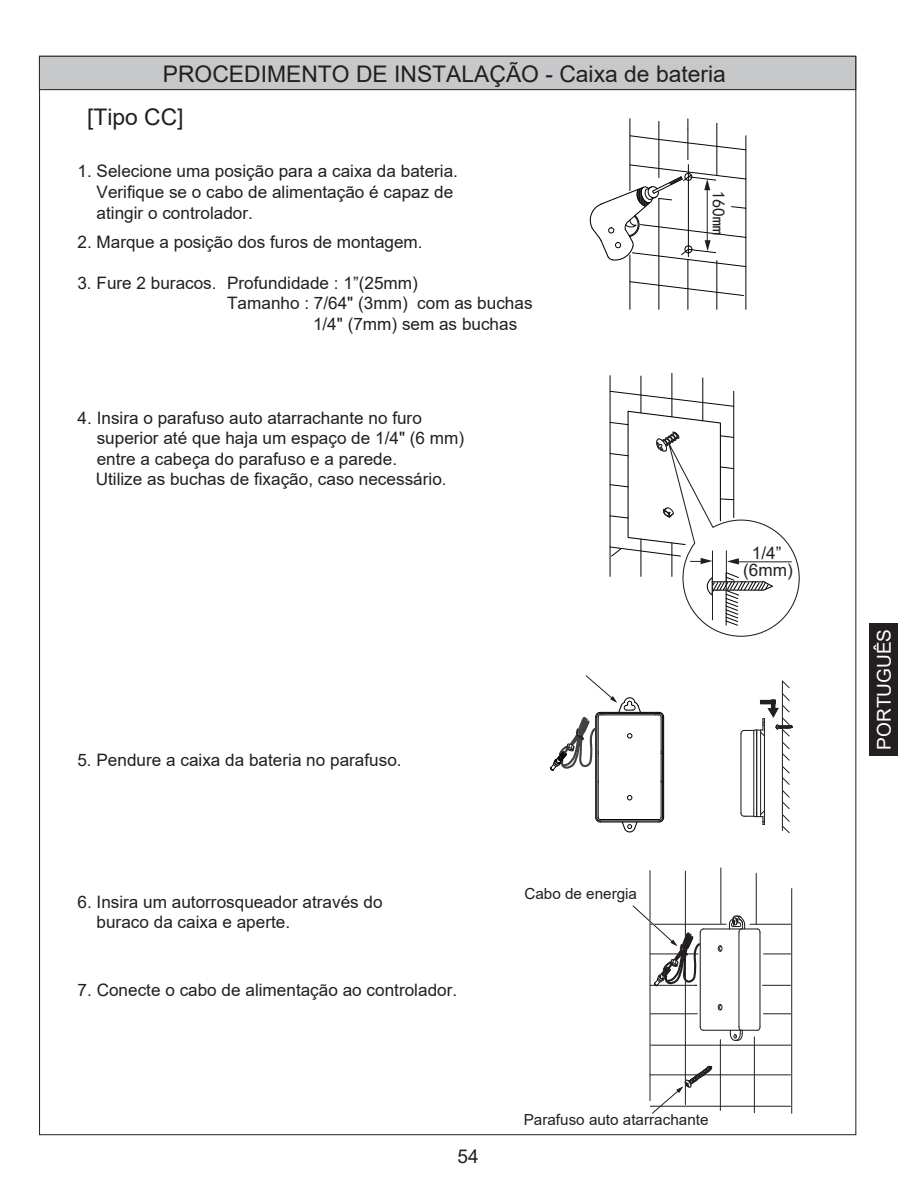
<style>
.page{position:relative;width:919px;height:1191px;background:#fff}
.page>*{position:absolute;margin:0;border:0;box-sizing:border-box;transform-origin:0 0}
.t1{font:22.8px/43.2px "Arial";color:#231f20}
.t2{font:19.05px "Arial";color:#fff}
.t3{font:19.05px "Arial";color:#231f20}
.t4{font:17.55px "Sim Hei";color:#231f20}
.t5{font:17.1px/20.5px "Arial";color:#231f20}
.t6{font:15.3px "Arial";color:#231f20}
</style>
<div class="page">
<div style="left:869px;top:623px;width:28px;height:133px;background:#231f20"></div>
<hr style="left:649px;top:870px;width:1px;height:230px;background:#231f20">
<hr style="left:685px;top:871px;width:1px;height:233px;background:#231f20">
<hr style="left:720px;top:868px;width:1px;height:55px;background:#231f20">
<hr style="left:756px;top:873px;width:1px;height:51px;background:#231f20">
<hr style="left:791px;top:888px;width:1px;height:225px;background:#231f20">
<hr style="left:754px;top:1036px;width:1px;height:76px;background:#231f20">
<hr style="left:720px;top:1039px;width:1px;height:71px;background:#231f20">
<svg style="left:781px;top:766px;width:8px;height:67px"></svg>
<hr style="left:782px;top:681px;width:1px;height:149px;background:#231f20">
<svg style="left:650px;top:1065px;width:62px;height:49px"></svg>
<div style="left:39px;top:56px;width:816px;height:34px;background:#c7c8ca"></div>
<div style="left:39px;top:56px;width:817px;height:34px;border:1px solid #231f20"></div>
<hr style="left:703px;top:1029px;width:38px;height:1px;background:#231f20">
<hr style="left:759px;top:932px;width:1px;height:94px;background:#231f20">
<svg style="left:717px;top:945px;width:5px;height:6px"></svg>
<svg style="left:717px;top:1004px;width:5px;height:6px"></svg>
<hr style="left:703px;top:928px;width:38px;height:1px;background:#231f20">
<svg style="left:729px;top:1025px;width:32px;height:16px"></svg>
<hr style="left:738px;top:932px;width:1px;height:94px;background:#231f20">
<svg style="left:699px;top:1025px;width:5px;height:6px"></svg>
<hr style="left:699px;top:932px;width:1px;height:94px;background:#231f20">
<hr style="left:740px;top:733px;width:1px;height:80px;background:#231f20">
<hr style="left:753px;top:733px;width:1px;height:80px;background:#231f20">
<hr style="left:763px;top:736px;width:2px;height:75px;background:#231f20">
<hr style="left:760px;top:733px;width:1px;height:80px;background:#231f20">
<hr style="left:756px;top:733px;width:1px;height:80px;background:#231f20">
<svg style="left:740px;top:810px;width:25px;height:15px"></svg>
<svg style="left:740px;top:680px;width:52px;height:80px"></svg>
<hr style="left:749px;top:924px;width:42px;height:1px;background:#231f20">
<hr style="left:650px;top:924px;width:76px;height:1px;background:#231f20">
<svg style="left:763px;top:953px;width:27px;height:1px"></svg>
<svg style="left:762px;top:985px;width:28px;height:1px"></svg>
<svg style="left:763px;top:1013px;width:28px;height:1px"></svg>
<hr style="left:650px;top:1013px;width:47px;height:1px;background:#231f20">
<hr style="left:650px;top:1045px;width:141px;height:1px;background:#231f20">
<hr style="left:650px;top:1074px;width:140px;height:1px;background:#231f20">
<hr style="left:650px;top:1106px;width:140px;height:1px;background:#231f20">
<svg style="left:728px;top:915px;width:33px;height:18px"></svg>
<hr style="left:629px;top:255px;width:1px;height:54px;background:#050504">
<hr style="left:629px;top:119px;width:1px;height:72px;background:#050504">
<hr style="left:658px;top:121px;width:1px;height:57px;background:#050504">
<hr style="left:658px;top:198px;width:1px;height:111px;background:#050504">
<hr style="left:687px;top:129px;width:1px;height:31px;background:#050504">
<hr style="left:687px;top:260px;width:1px;height:49px;background:#050504">
<hr style="left:716px;top:123px;width:1px;height:52px;background:#050504">
<hr style="left:716px;top:260px;width:1px;height:49px;background:#050504">
<hr style="left:745px;top:136px;width:1px;height:173px;background:#050504">
<svg style="left:629px;top:135px;width:117px;height:15px"></svg>
<svg style="left:629px;top:281px;width:114px;height:15px"></svg>
<svg style="left:589px;top:165px;width:157px;height:102px"></svg>
<hr style="left:609px;top:376px;width:1px;height:200px;background:#050504">
<hr style="left:640px;top:376px;width:1px;height:37px;background:#050504">
<hr style="left:671px;top:373px;width:1px;height:44px;background:#050504">
<hr style="left:702px;top:378px;width:1px;height:43px;background:#050504">
<svg style="left:609px;top:391px;width:191px;height:246px"></svg>
<svg style="left:621px;top:822px;width:17px;height:11px"></svg>
<hr style="left:600px;top:713px;width:59px;height:1px;background:#050504">
<hr style="left:662px;top:717px;width:1px;height:100px;background:#050504">
<hr style="left:600px;top:820px;width:59px;height:1px;background:#050504">
<hr style="left:596px;top:717px;width:1px;height:100px;background:#050504">
<hr style="left:600px;top:712px;width:59px;height:1px;background:#050504">
<hr style="left:595px;top:717px;width:1px;height:100px;background:#050504">
<hr style="left:600px;top:821px;width:59px;height:1px;background:#050504">
<hr style="left:663px;top:717px;width:1px;height:100px;background:#050504">
<hr style="left:598px;top:782px;width:1px;height:35px;background:#050504">
<hr style="left:660px;top:782px;width:1px;height:35px;background:#050504">
<hr style="left:660px;top:717px;width:1px;height:34px;background:#050504">
<svg style="left:595px;top:816px;width:9px;height:7px"></svg>
<hr style="left:604px;top:714px;width:51px;height:1px;background:#050504">
<hr style="left:604px;top:819px;width:51px;height:1px;background:#050504">
<svg style="left:655px;top:711px;width:9px;height:7px"></svg>
<svg style="left:655px;top:816px;width:9px;height:7px"></svg>
<svg style="left:660px;top:751px;width:1px;height:31px"></svg>
<svg style="left:627px;top:795px;width:5px;height:5px"></svg>
<svg style="left:550px;top:675px;width:91px;height:107px"></svg>
<svg style="left:632px;top:903px;width:72px;height:83px"></svg>
<h1 class="t1" style="left:87px;top:52px;width:640px;text-indent:76px">PROCEDIMENTO DE INSTALAÇÃO - Caixa de bateria [Tipo CC]</h1>
<p class="t5" style="left:97px;top:161px;width:363px;text-indent:-19px">1. Selecione uma posição para a caixa da bateria.<br>Verifique se o cabo de alimentação é capaz de atingir o controlador.</p>
<p class="t5" style="left:77px;top:232px;width:346px">2. Marque a posição dos furos de montagem.</p>
<p class="t4" style="left:727px;top:190px;width:45px;rotate:90deg">160mm</p>
<p class="t5" style="left:77px;top:273px;width:342px">3. Fure 2 buracos. Profundidade : 1”(25mm)</p>
<p class="t5" style="left:313px;top:293px;width:221px;text-indent:-86px">Tamanho : 7/64" (3mm) com as buchas<br>1/4" (7mm) sem as buchas</p>
<p class="t5" style="left:96px;top:407px;width:370px;text-indent:-18px">4. Insira o parafuso auto atarrachante no furo superior até que haja um espaço de 1/4" (6 mm) entre a cabeça do parafuso e a parede.<br>Utilize as buchas de fixação, caso necessário.</p>
<p class="t5" style="left:743px;top:544px;width:51px;line-height:17.1px;text-align:center">1/4” (6mm)</p>
<p class="t5" style="left:77px;top:749px;width:326px">5. Pendure a caixa da bateria no parafuso.</p>
<p class="t5" style="left:97px;top:891px;width:287px;text-indent:-19px">6. Insira um autorrosqueador através do buraco da caixa e aperte.</p>
<p class="t5" style="left:78px;top:980px;width:381px">7. Conecte o cabo de alimentação ao controlador.</p>
<p class="t3" style="left:457px;top:1142px;width:23px">54</p>
<p class="t6" style="left:524px;top:883px;width:114px">Cabo de energia</p>
<p class="t6" style="left:523px;top:1109px;width:186px">Parafuso auto atarrachante</p>
<p class="t2" style="left:870px;top:749px;width:122px;rotate:-90deg">PORTUGUÊS</p>
</div>
